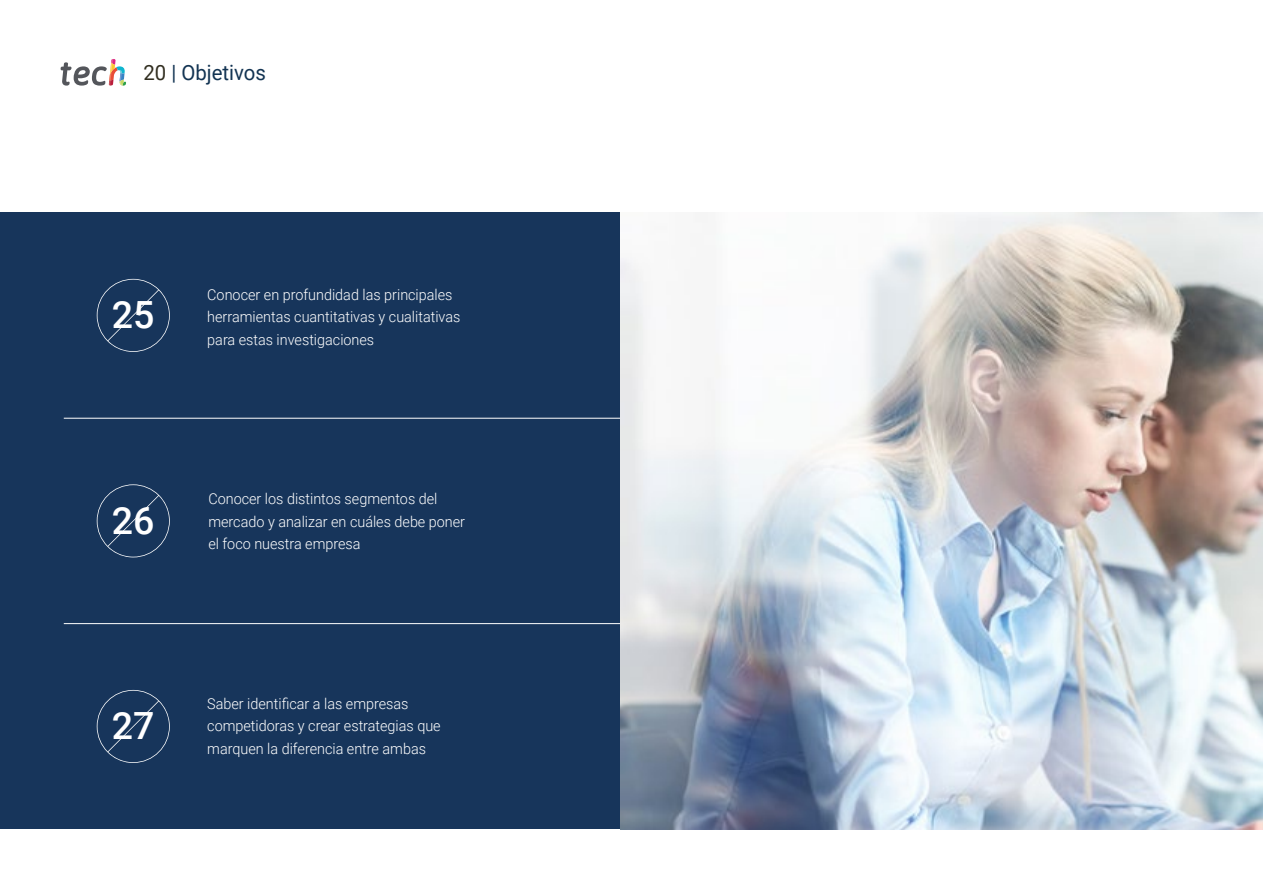
<style>
.page{position:relative;width:1263px;height:893px;background:#fff}
.page>*{position:absolute;margin:0;border:0;box-sizing:border-box;transform-origin:0 0}
.t1{font:500 37.5px "Roboto";color:#fff}
.t2{font:21px "Roboto";color:#123352}
.t3{font:300 15px/22.5px "Roboto";color:#fff;scale:.96 1}
.s1{color:#312e20}
</style>
<div class="page">
<svg style="left:61px;top:59px;width:65px;height:27px"></svg>
<div style="left:0;top:213px;width:621px;height:616px;background:#17355b"></div>
<svg style="left:97px;top:279px;width:73px;height:73px"></svg>
<svg style="left:97px;top:690px;width:73px;height:73px"></svg>
<svg style="left:97px;top:484px;width:73px;height:73px"></svg>
<hr style="left:64px;top:418px;width:1199px;height:1px;background:#fff">
<hr style="left:64px;top:623px;width:1199px;height:1px;background:#fff">
<img style="left:621px;top:213px;width:642px;height:616px">
<h2 class="t2" style="left:144px;top:57px;width:124px"><span class="s1">20</span> | Objetivos</h2>
<h1 class="t1" style="left:112px;top:288px;width:44px">25</h1>
<p class="t3" style="left:207px;top:282px;width:265px">Conocer en profundidad las principales herramientas cuantitativas y cualitativas para estas investigaciones</p>
<h1 class="t1" style="left:112px;top:494px;width:44px">26</h1>
<p class="t3" style="left:208px;top:487px;width:269px">Conocer los distintos segmentos del mercado y analizar en cuáles debe poner el foco nuestra empresa</p>
<h1 class="t1" style="left:112px;top:699px;width:44px">27</h1>
<p class="t3" style="left:207px;top:691px;width:245px">Saber identificar a las empresas competidoras y crear estrategias que marquen la diferencia entre ambas</p>
</div>
